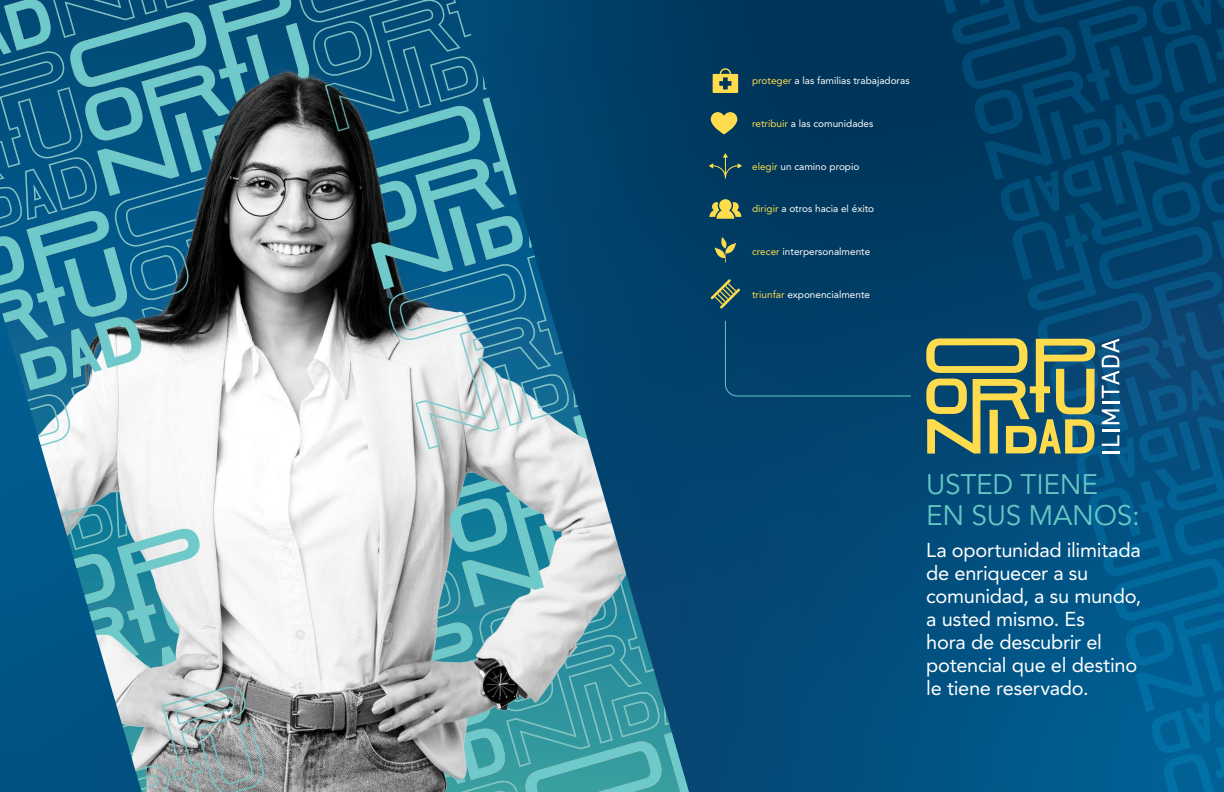
<style>
.page{position:relative;width:1224px;height:792px;background:#fff}
.page>*{position:absolute;margin:0;border:0;box-sizing:border-box;transform-origin:0 0}
.SUBHEADS{font:28px/30.8px "Avenir LT Pro";letter-spacing:-.01em;color:#66c7c5}
.BODY{font:20px/23px "Avenir LT Pro";letter-spacing:-.015em;color:#fff}
.t1{font:10px "Avenir LT Pro";color:#fff}
.s1{color:#ffdc4e}
</style>
<div class="page">
<div style="left:0;top:0;width:1224px;height:792px;background:linear-gradient(to bottom,#003357,#045080)"></div>
<img style="left:0;top:0;width:689px;height:792px">
<svg style="left:713px;top:68px;width:25px;height:25px"></svg>
<svg style="left:711px;top:279px;width:29px;height:30px"></svg>
<svg style="left:709px;top:153px;width:33px;height:26px"></svg>
<svg style="left:715px;top:237px;width:21px;height:25px"></svg>
<svg style="left:709px;top:199px;width:32px;height:20px"></svg>
<svg style="left:711px;top:112px;width:26px;height:22px"></svg>
<div style="left:724px;top:320px;width:188px;height:77px;background:#01416a"></div>
<svg style="left:926px;top:0;width:298px;height:792px;background:#0b5178"></svg>
<p class="t1" style="left:752px;top:75px;width:159px"><span class="s1">proteger</span> a las familias trabajadoras</p>
<p class="t1" style="left:752px;top:117px;width:123px"><span class="s1">retribuir</span> a las comunidades</p>
<p class="t1" style="left:752px;top:160px;width:109px"><span class="s1">elegir</span> un camino propio</p>
<p class="t1" style="left:752px;top:203px;width:124px"><span class="s1">dirigir</span> a otros hacia el éxito</p>
<p class="t1" style="left:752px;top:245px;width:120px"><span class="s1">crecer</span> interpersonalmente</p>
<p class="t1" style="left:752px;top:288px;width:120px"><span class="s1">triunfar</span> exponencialmente</p>
<p class="SUBHEADS" style="left:926px;top:469px;width:215px">USTED TIENE<br>EN SUS MANOS:</p>
<p class="BODY" style="left:926px;top:538px;width:217px">La oportunidad ilimitada de enriquecer a su comunidad, a su mundo, a usted mismo. Es<br>hora de descubrir el potencial que el destino le tiene reservado.</p>
</div>
